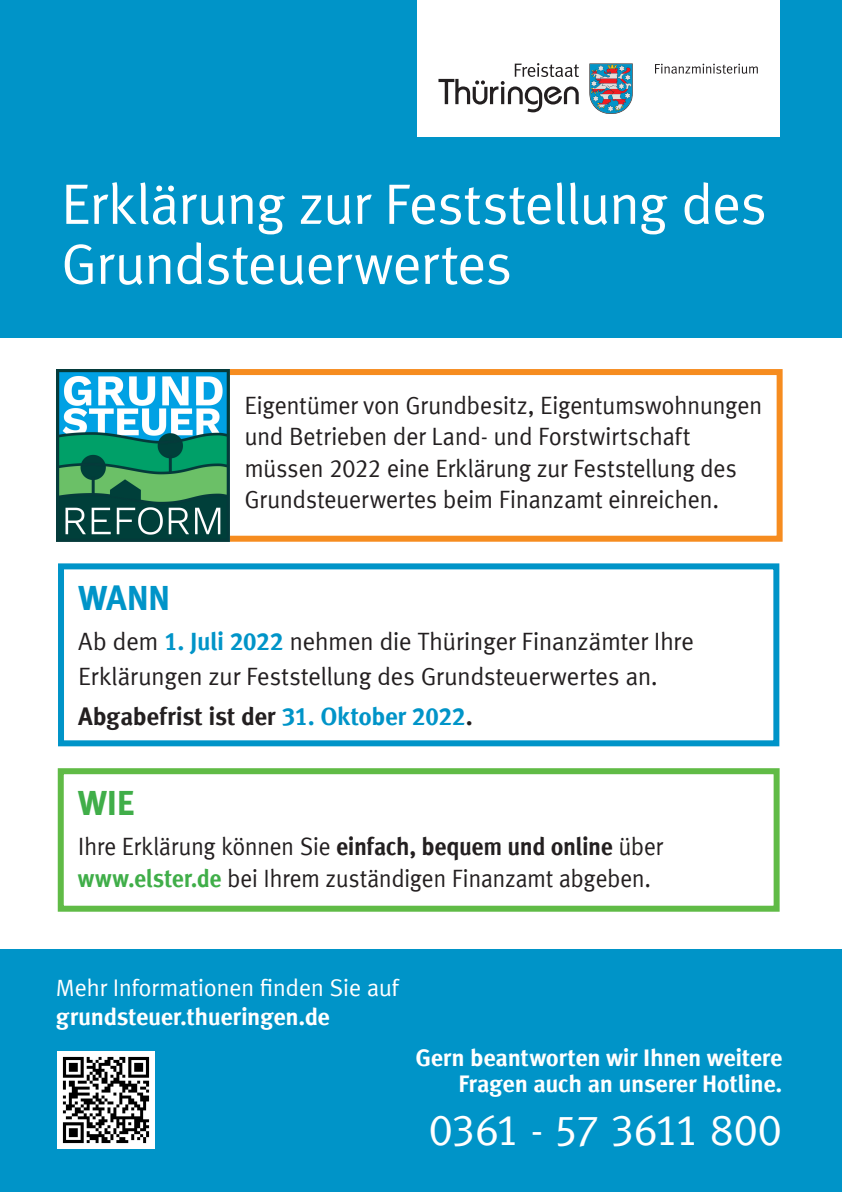
<style>
.page{position:relative;width:842px;height:1192px;background:#fff}
.page>*{position:absolute;margin:0;border:0;box-sizing:border-box;transform-origin:0 0}
.Tabulator{font:57px/60px "Meta Offc Pro Norm";letter-spacing:-.03em;color:#fff}
.t1{font:43.5px "Meta Offc Pro Norm";letter-spacing:-.05em;color:#fff}
.Tabulator-2{font:700 35px "Meta Offc Pro";color:#0094c8}
.t2{font:700 35px "Meta Offc Pro";color:#40ae49}
.Tabulator-3{font:25px/31.5px "Meta Offc Pro Norm";letter-spacing:-.02em;color:#231f20;scale:.96 1}
.Tabulator-4{font:25px/35px "Meta Offc Pro Norm";letter-spacing:-.02em;color:#231f20}
.Tabulator-5{font:25px "Meta Offc Pro Norm";letter-spacing:-.02em;color:#231f20;scale:.94 1}
.Tabulator-6{font:700 25px "Meta Offc Pro";letter-spacing:-.015em;color:#231f20}
.t3{font:700 24px/26px "Meta Offc Pro";letter-spacing:-.015em;color:#fff;text-align:right}
.t4{font:24px "Meta Offc Pro Norm";letter-spacing:-.025em;color:#fff}
.s1{font-family:"Meta Offc Pro";font-weight:700;color:#0094c8}
.s2{color:#0094c8}
.s3{font-family:"Meta Offc Pro";font-weight:700}
.s4{font-family:"Meta Offc Pro";font-weight:700;color:#40ae49}
.s5{font-size:23.5px}
</style>
<div class="page">
<div style="left:0;top:0;width:842px;height:337px;background:#0094c8"></div>
<div style="left:0;top:950px;width:842px;height:242px;background:#0094c8"></div>
<img style="left:58px;top:1051px;width:97px;height:97px">
<div style="left:182px;top:369px;width:601px;height:173px;border:6px solid #f68c1f"></div>
<img style="left:57px;top:369px;width:173px;height:173px">
<div style="left:58px;top:563px;width:721px;height:183px;border:6px solid #0094c8"></div>
<div style="left:58px;top:768px;width:722px;height:144px;border:6px solid #60bb46"></div>
<div style="left:417px;top:0;width:363px;height:136px;background:#fff"></div>
<svg style="left:589px;top:63px;width:44px;height:51px;background:#7590a3"></svg>
<svg style="left:438px;top:63px;width:141px;height:49px"></svg>
<svg style="left:655px;top:64px;width:103px;height:10px"></svg>
<p class="Tabulator" style="left:61px;top:170px;width:708px">Erklärung zur Feststellung des<br>Grundsteuerwertes</p>
<p class="Tabulator-3" style="left:244px;top:388px;width:541px">Eigentümer von Grundbesitz, Eigentumswohnungen und Betrieben der Land- und Forstwirtschaft müssen 2022 eine Erklärung zur Feststellung des Grundsteuerwertes beim Finanzamt einreichen.</p>
<p class="Tabulator-2" style="left:78px;top:571px;width:94px">WANN</p>
<p class="Tabulator-4" style="left:78px;top:623px;width:617px">Ab dem <span class="s1">1. Juli 2022</span> nehmen die Thüringer Finanzämter Ihre<br>Erklärungen zur Feststellung des Grundsteuerwertes an.</p>
<p class="Tabulator-6" style="left:78px;top:697px;width:396px">Abgabefrist ist der <span class="s2">31. Oktober 2022</span>.</p>
<p class="t2" style="left:78px;top:776px;width:58px">WIE</p>
<p class="Tabulator-4" style="left:78px;top:827px;width:587px">Ihre Erklärung können Sie <span class="s3">einfach, bequem und online</span> über</p>
<p class="Tabulator-5" style="left:78px;top:859px;width:611px"><span class="s4">www.elster.de</span> bei Ihrem zuständigen Finanzamt abgeben.</p>
<p class="t4" style="left:56px;top:970px;width:344px"><span class="s5">M</span>ehr Informationen finden Sie auf</p>
<p class="t3" style="left:56px;top:1002px;width:276px">grundsteuer.thueringen.de</p>
<p class="t3" style="left:415px;top:1043px;width:368px">Gern beantworten wir Ihnen weitere<br>Fragen auch an unserer Hotline.</p>
<p class="t1" style="left:429px;top:1097px;width:355px">0361 - 57 3611 800</p>
</div>
